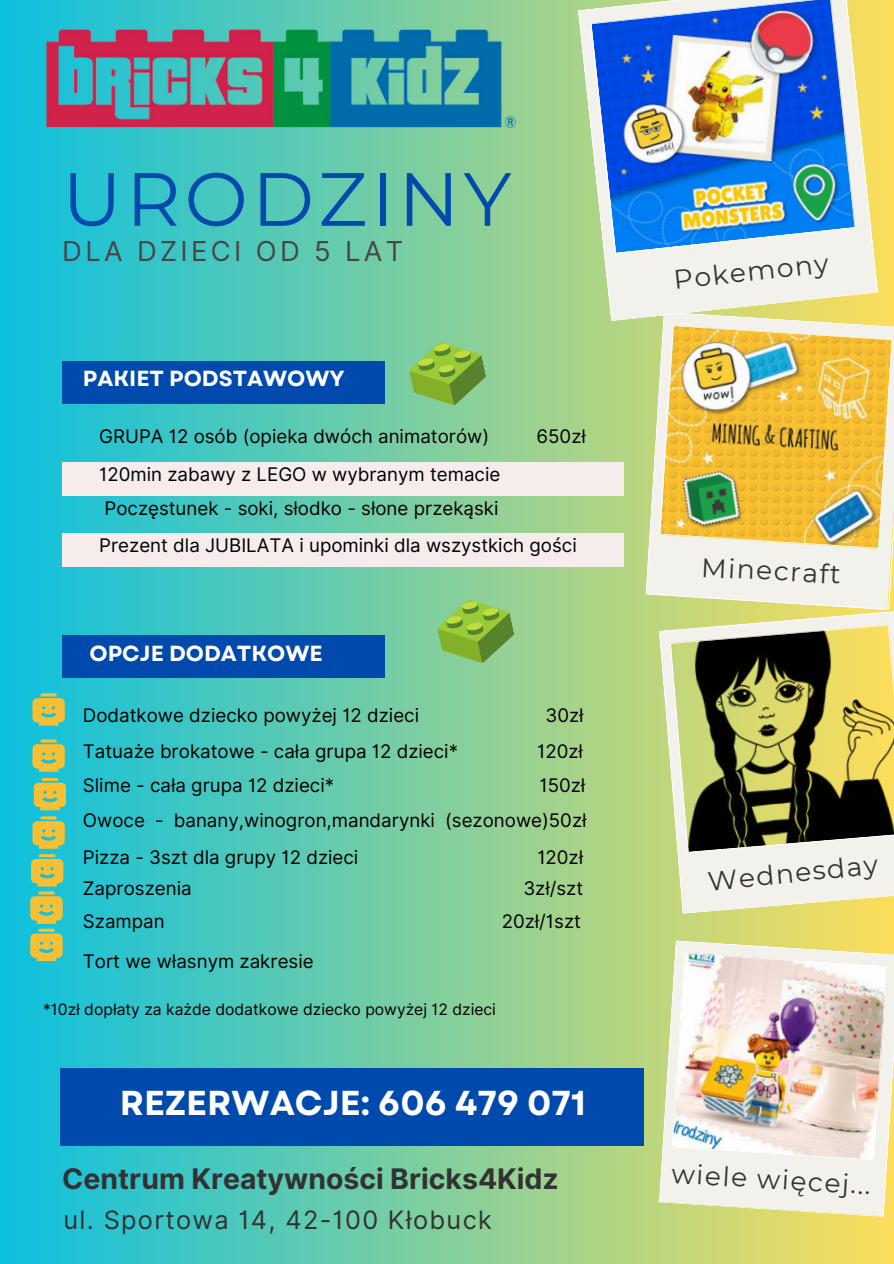
<style>
.page{position:relative;width:894px;height:1264px;background:#fff}
.page>*{position:absolute;margin:0;border:0;box-sizing:border-box;transform-origin:0 0}
.t1{font:75.15px "Montserrat";letter-spacing:.055em;color:#004aad}
.t2{font:700 34.5px "Garet";color:#fff}
.t3{font:700 28.35px "Inter";color:#323232}
.t4{font:27.45px "Inter";letter-spacing:.12em;color:#474747}
.t5{font:26.55px "Montserrat";color:#323232}
.t6{font:25.35px "Inter";letter-spacing:.055em;color:#323232}
.t7{font:700 21.9px "Garet";color:#fff}
.t8{font:18.75px/37.2px "Inter";color:#000}
.t9{font:15.75px "Inter";color:#000}
</style>
<div class="page">
<div style="left:0;top:0;width:893px;height:1263px;background:linear-gradient(to right,#0cc0df,#fdde5a)"></div>
<div style="left:60px;top:1068px;width:583px;height:77px;background:#004aad"></div>
<div style="left:62px;top:361px;width:322px;height:43px;background:#004aad"></div>
<div style="left:62px;top:635px;width:322px;height:43px;background:#004aad"></div>
<div style="left:62px;top:462px;width:561px;height:34px;background:#f6ecec"></div>
<div style="left:62px;top:533px;width:561px;height:33px;background:#f6ecec"></div>
<svg style="left:658px;top:902px;width:235px;height:12px;background:#e7e18f"></svg>
<svg style="left:658px;top:610px;width:235px;height:292px;background:#9e9c6b"></svg>
<svg style="left:645px;top:321px;width:6px;height:289px;background:#c2da8d"></svg>
<img style="left:651px;top:311px;width:242px;height:299px">
<svg style="left:658px;top:940px;width:5px;height:277px"></svg>
<img style="left:663px;top:940px;width:230px;height:277px">
<svg style="left:577px;top:300px;width:301px;height:21px;background:#e4e3a4"></svg>
<img style="left:577px;top:0;width:301px;height:300px">
<img style="left:30px;top:17px;width:502px;height:125px">
<svg style="left:32px;top:693px;width:33px;height:32px"></svg>
<svg style="left:32px;top:739px;width:33px;height:32px"></svg>
<svg style="left:34px;top:777px;width:32px;height:33px"></svg>
<svg style="left:32px;top:816px;width:33px;height:32px"></svg>
<svg style="left:30px;top:854px;width:33px;height:107px;background:#b2bf66"></svg>
<svg style="left:409px;top:341px;width:77px;height:64px;background:#82b855"></svg>
<svg style="left:437px;top:599px;width:77px;height:64px;background:#85b854"></svg>
<p class="t1" style="left:62px;top:153px;width:450px">URODZINY</p>
<p class="t4" style="left:62px;top:234px;width:342px">DLA DZIECI OD 5 LAT</p>
<p class="t7" style="left:83px;top:362px;width:263px">PAKIET PODSTAWOWY</p>
<p class="t8" style="left:99px;top:417px;width:391px">GRUPA 12 osób (opieka dwóch animatorów)</p>
<p class="t8" style="left:536px;top:417px;width:51px">650zł</p>
<p class="t8" style="left:99px;top:456px;width:402px">120min zabawy z LEGO w wybranym temacie</p>
<p class="t8" style="left:104px;top:490px;width:395px">Poczęstunek - soki, słodko - słone przekąski</p>
<p class="t8" style="left:99px;top:527px;width:479px">Prezent dla JUBILATA i upominki dla wszystkich gości</p>
<p class="t7" style="left:89px;top:637px;width:235px">OPCJE DODATKOWE</p>
<p class="t8" style="left:83px;top:696px;width:337px">Dodatkowe dziecko powyżej 12 dzieci</p>
<p class="t8" style="left:545px;top:696px;width:40px">30zł</p>
<p class="t8" style="left:83px;top:732px;width:376px">Tatuaże brokatowe - cała grupa 12 dzieci*</p>
<p class="t8" style="left:537px;top:732px;width:47px">120zł</p>
<p class="t8" style="left:83px;top:766px;width:253px">Slime - cała grupa 12 dzieci*</p>
<p class="t8" style="left:539px;top:766px;width:47px">150zł</p>
<p class="t8" style="left:83px;top:801px;width:505px">Owoce - banany,winogron,mandarynki (sezonowe)50zł<br>Pizza - 3szt dla grupy 12 dzieci</p>
<p class="t8" style="left:537px;top:838px;width:47px">120zł</p>
<p class="t8" style="left:83px;top:870px;width:110px">Zaproszenia</p>
<p class="t8" style="left:523px;top:870px;width:61px">3zł/szt</p>
<p class="t8" style="left:83px;top:902px;width:83px">Szampan</p>
<p class="t8" style="left:501px;top:902px;width:81px">20zł/1szt</p>
<p class="t8" style="left:83px;top:942px;width:232px">Tort we własnym zakresie</p>
<p class="t9" style="left:43px;top:999px;width:454px">*10zł dopłaty za każde dodatkowe dziecko powyżej 12 dzieci</p>
<p class="t2" style="left:120px;top:1078px;width:467px">REZERWACJE: 606 479 071</p>
<p class="t5" style="left:672px;top:263px;width:157px;rotate:-6deg">Pokemony</p>
<p class="t5" style="left:702px;top:551px;width:141px;rotate:3deg">Minecraft</p>
<p class="t5" style="left:706px;top:865px;width:172px;rotate:-6deg">Wednesday</p>
<p class="t3" style="left:62px;top:1161px;width:498px">Centrum Kreatywności Bricks4Kidz</p>
<p class="t5" style="left:672px;top:1157px;width:201px;rotate:3deg">wiele więcej...</p>
<p class="t6" style="left:64px;top:1204px;width:430px">ul. Sportowa 14, 42-100 Kłobuck</p>
</div>
